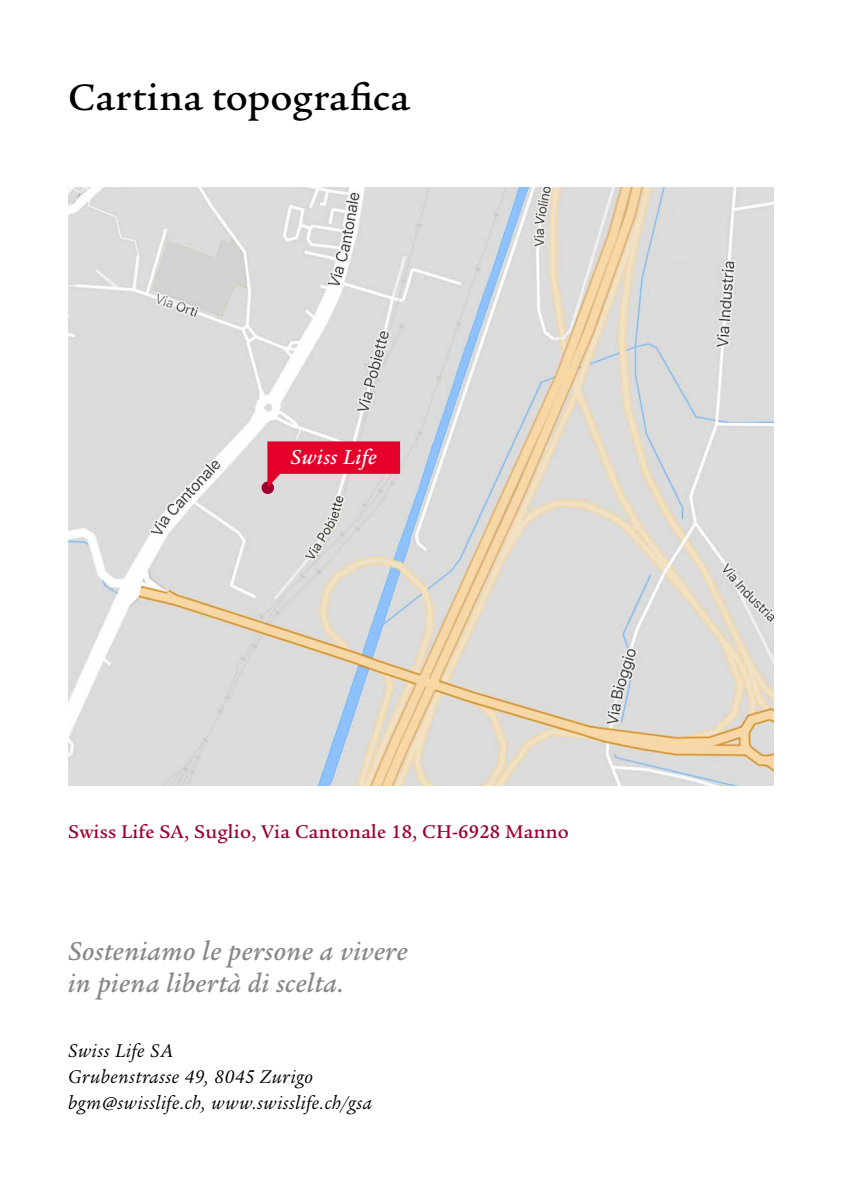
<style>
.page{position:relative;width:842px;height:1191px;background:#fff}
.page>*{position:absolute;margin:0;border:0;box-sizing:border-box;transform-origin:0 0}
.t1{font:500 40px "Legacy Serif ITC Pro";letter-spacing:.005em;color:#000}
.t2{font:italic 500 28px/32px "Legacy Serif ITC Pro";letter-spacing:.015em;color:#868786}
.t3{font:italic 500 22px "Legacy Serif ITC Pro";letter-spacing:.02em;color:#fff}
.t4{font:italic 20px/26px "Legacy Serif ITC Pro";letter-spacing:.025em;color:#000}
.t5{font:500 20px "Legacy Serif ITC Pro";letter-spacing:.01em;color:#9e0030}
</style>
<div class="page">
<img style="left:68px;top:187px;width:706px;height:598px">
<div style="left:262px;top:481px;width:12px;height:13px;background:#9e0030;border-radius:50%"></div>
<svg style="left:267px;top:441px;width:133px;height:47px;background:#e1405f"></svg>
<h1 class="t1" style="left:68px;top:72px;width:343px">Cartina topografica</h1>
<p class="t3" style="left:290px;top:443px;width:88px">Swiss Life</p>
<p class="t5" style="left:68px;top:819px;width:502px">Swiss Life SA, Suglio, Via Cantonale 18, CH-6928 Manno</p>
<h2 class="t2" style="left:68px;top:934px;width:341px">Sosteniamo le persone a vivere in piena libertà di scelta.</h2>
<p class="t4" style="left:68px;top:1037px;width:305px">Swiss Life SA<br>Grubenstrasse 49, 8045 Zurigo bgm@swisslife.ch, www.swisslife.ch/gsa</p>
</div>
